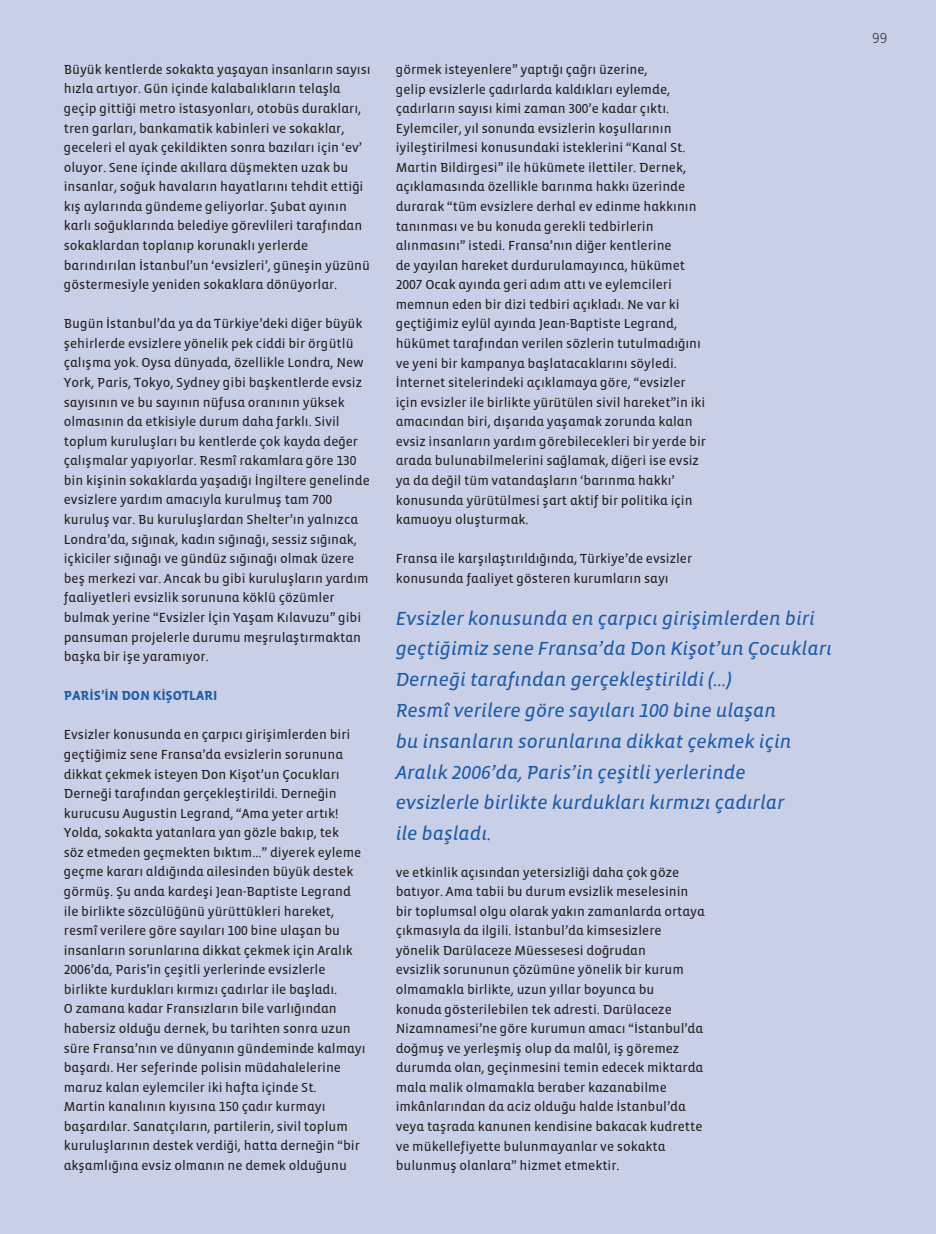
<style>
.page{position:relative;width:936px;height:1234px;background:#fff}
.page>*{position:absolute;margin:0;border:0;box-sizing:border-box;transform-origin:0 0}
.spot{font:italic 19.5px/30.8px "Vista Sans Alt MYRA Normal";color:#1a5baa}
.disiplin_sayfa_no{font:15px "Vista Sans Alt MYRA Light";color:#231f20}
.t1{font:13.5px/19.5px "Vista Sans Alt MYRA Normal";color:#231f20}
.arabaslik{font:13.5px "Vista Sans Alt MYRA Bold";color:#1a5baa}
</style>
<div class="page">
<div style="left:0;top:0;width:935px;height:1233px;background:#cacfe8"></div>
<p class="t1" style="left:64px;top:60px;width:308px">Büyük kentlerde sokakta yaşayan insanların sayısı hızla artıyor. Gün içinde kalabalıkların telaşla geçip gittiği metro istasyonları, otobüs durakları, tren garları, bankamatik kabinleri ve sokaklar, geceleri el ayak çekildikten sonra bazıları için ‘ev’ oluyor. Sene içinde akıllara düşmekten uzak bu insanlar, soğuk havaların hayatlarını tehdit ettiği kış aylarında gündeme geliyorlar. Şubat ayının karlı soğuklarında belediye görevlileri tarafından sokaklardan toplanıp korunaklı yerlerde barındırılan İstanbul’un ‘evsizleri’, güneşin yüzünü göstermesiyle yeniden sokaklara dönüyorlar.</p>
<p class="t1" style="left:64px;top:314px;width:307px">Bugün İstanbul’da ya da Türkiye’deki diğer büyük şehirlerde evsizlere yönelik pek ciddi bir örgütlü çalışma yok. Oysa dünyada, özellikle Londra, New York, Paris, Tokyo, Sydney gibi başkentlerde evsiz sayısının ve bu sayının nüfusa oranının yüksek olmasının da etkisiyle durum daha farklı. Sivil toplum kuruluşları bu kentlerde çok kayda değer çalışmalar yapıyorlar. Resmî rakamlara göre 130 bin kişinin sokaklarda yaşadığı İngiltere genelinde evsizlere yardım amacıyla kurulmuş tam 700 kuruluş var. Bu kuruluşlardan Shelter’ın yalnızca Londra’da, sığınak, kadın sığınağı, sessiz sığınak, içkiciler sığınağı ve gündüz sığınağı olmak üzere beş merkezi var. Ancak bu gibi kuruluşların yardım faaliyetleri evsizlik sorununa köklü çözümler bulmak yerine “Evsizler İçin Yaşam Kılavuzu” gibi pansuman projelerle durumu meşrulaştırmaktan başka bir işe yaramıyor.</p>
<p class="arabaslik" style="left:64px;top:687px;width:155px">PARİS’İN DON KİŞOTLARI</p>
<p class="t1" style="left:64px;top:725px;width:303px">Evsizler konusunda en çarpıcı girişimlerden biri geçtiğimiz sene Fransa’da evsizlerin sorununa dikkat çekmek isteyen Don Kişot’un Çocukları Derneği tarafından gerçekleştirildi. Derneğin kurucusu Augustin Legrand, “Ama yeter artık!<br>Yolda, sokakta yatanlara yan gözle bakıp, tek<br>söz etmeden geçmekten bıktım...” diyerek eyleme geçme kararı aldığında ailesinden büyük destek görmüş. Şu anda kardeşi Jean-Baptiste Legrand ile birlikte sözcülüğünü yürüttükleri hareket, resmî verilere göre sayıları 100 bine ulaşan bu insanların sorunlarına dikkat çekmek için Aralık 2006’da, Paris’in çeşitli yerlerinde evsizlerle birlikte kurdukları kırmızı çadırlar ile başladı.<br>O zamana kadar Fransızların bile varlığından habersiz olduğu dernek, bu tarihten sonra uzun süre Fransa’nın ve dünyanın gündeminde kalmayı başardı. Her seferinde polisin müdahalelerine maruz kalan eylemciler iki hafta içinde St.<br>Martin kanalının kıyısına 150 çadır kurmayı başardılar. Sanatçıların, partilerin, sivil toplum kuruluşlarının destek verdiği, hatta derneğin “bir akşamlığına evsiz olmanın ne demek olduğunu</p>
<p class="t1" style="left:395px;top:60px;width:312px">görmek isteyenlere” yaptığı çağrı üzerine,<br>gelip evsizlerle çadırlarda kaldıkları eylemde, çadırların sayısı kimi zaman 300’e kadar çıktı.<br>Eylemciler, yıl sonunda evsizlerin koşullarının iyileştirilmesi konusundaki isteklerini “Kanal St.<br>Martin Bildirgesi” ile hükümete ilettiler. Dernek, açıklamasında özellikle barınma hakkı üzerinde durarak “tüm evsizlere derhal ev edinme hakkının tanınması ve bu konuda gerekli tedbirlerin alınmasını” istedi. Fransa’nın diğer kentlerine<br>de yayılan hareket durdurulamayınca, hükümet 2007 Ocak ayında geri adım attı ve eylemcileri memnun eden bir dizi tedbiri açıkladı. Ne var ki geçtiğimiz eylül ayında Jean-Baptiste Legrand, hükümet tarafından verilen sözlerin tutulmadığını ve yeni bir kampanya başlatacaklarını söyledi.<br>İnternet sitelerindeki açıklamaya göre, “evsizler için evsizler ile birlikte yürütülen sivil hareket”in iki amacından biri, dışarıda yaşamak zorunda kalan evsiz insanların yardım görebilecekleri bir yerde bir arada bulunabilmelerini sağlamak, diğeri ise evsiz ya da değil tüm vatandaşların ‘barınma hakkı’ konusunda yürütülmesi şart aktif bir politika için kamuoyu oluşturmak.</p>
<p class="t1" style="left:395px;top:549px;width:298px">Fransa ile karşılaştırıldığında, Türkiye’de evsizler konusunda faaliyet gösteren kurumların sayı</p>
<p class="spot" style="left:395px;top:603px;width:437px">Evsizler konusunda en çarpıcı girişimlerden biri geçtiğimiz sene Fransa’da Don Kişot’un Çocukları Derneği tarafından gerçekleştirildi (…)<br>Resmî verilere göre sayıları 100 bine ulaşan<br>bu insanların sorunlarına dikkat çekmek için Aralık 2006’da, Paris’in çeşitli yerlerinde evsizlerle birlikte kurdukları kırmızı çadırlar<br>ile başladı.</p>
<p class="t1" style="left:395px;top:862px;width:311px">ve etkinlik açısından yetersizliği daha çok göze batıyor. Ama tabii bu durum evsizlik meselesinin bir toplumsal olgu olarak yakın zamanlarda ortaya çıkmasıyla da ilgili. İstanbul’da kimsesizlere yönelik Darülaceze Müessesesi doğrudan<br>evsizlik sorununun çözümüne yönelik bir kurum olmamakla birlikte, uzun yıllar boyunca bu<br>konuda gösterilebilen tek adresti. Darülaceze Nizamnamesi’ne göre kurumun amacı “İstanbul’da doğmuş ve yerleşmiş olup da malûl, iş göremez durumda olan, geçinmesini temin edecek miktarda mala malik olmamakla beraber kazanabilme imkânlarından da aciz olduğu halde İstanbul’da veya taşrada kanunen kendisine bakacak kudrette ve mükellefiyette bulunmayanlar ve sokakta bulunmuş olanlara” hizmet etmektir.</p>
<p class="disiplin_sayfa_no" style="left:872px;top:30px;width:16px">99</p>
</div>
